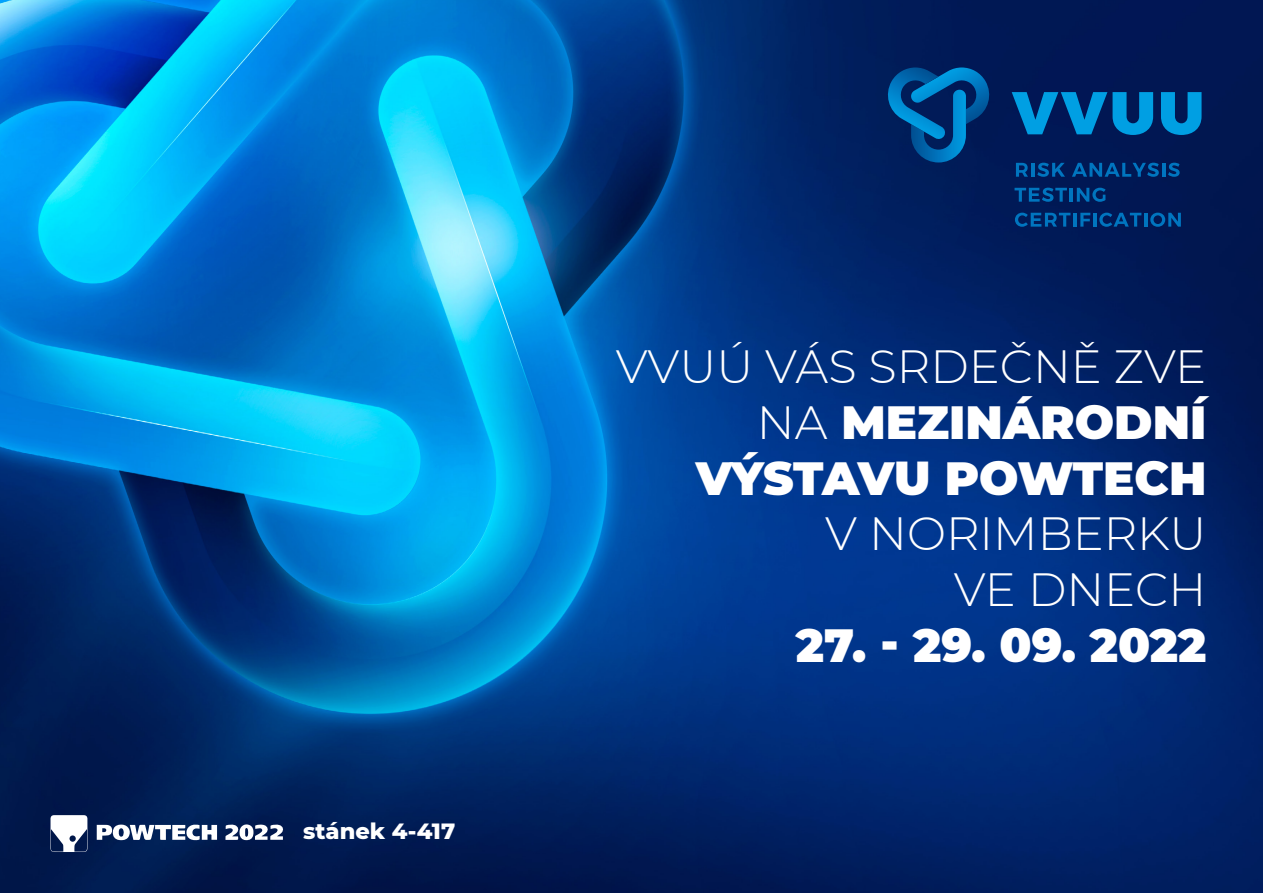
<style>
.page{position:relative;width:1263px;height:893px;background:#fff}
.page>*{position:absolute;margin:0;border:0;box-sizing:border-box;transform-origin:0 0}
.t1{font:900 46.5px/55.8px "Montserrat";color:#fff;text-align:right}
.t2{font:300 46.5px/55.8px "Montserrat";color:#fff;text-align:right}
.t3{font:800 22.5px "Montserrat";color:#fff}
.s1{font-weight:300}
</style>
<div class="page">
<img style="left:0;top:0;width:1263px;height:893px">
<svg style="left:225px;top:823px;width:59px;height:17px"></svg>
<svg style="left:97px;top:824px;width:120px;height:16px"></svg>
<svg style="left:51px;top:815px;width:36px;height:37px"></svg>
<svg style="left:1016px;top:163px;width:12px;height:14px"></svg>
<hr style="left:1031px;top:163px;width:3px;height:14px;background:#0075bf">
<svg style="left:1037px;top:163px;width:28px;height:14px"></svg>
<svg style="left:1072px;top:163px;width:87px;height:14px"></svg>
<hr style="left:1162px;top:163px;width:3px;height:14px;background:#0075bf">
<svg style="left:1168px;top:163px;width:12px;height:14px"></svg>
<svg style="left:1014px;top:188px;width:53px;height:14px"></svg>
<hr style="left:1069px;top:188px;width:4px;height:14px;background:#0075bf">
<svg style="left:1077px;top:188px;width:28px;height:14px"></svg>
<svg style="left:1015px;top:213px;width:55px;height:14px"></svg>
<hr style="left:1073px;top:213px;width:3px;height:14px;background:#0075bf">
<svg style="left:1080px;top:213px;width:10px;height:14px"></svg>
<hr style="left:1093px;top:213px;width:3px;height:14px;background:#0075bf">
<svg style="left:1099px;top:213px;width:42px;height:14px"></svg>
<hr style="left:1144px;top:213px;width:3px;height:14px;background:#0075bf">
<svg style="left:1150px;top:213px;width:31px;height:14px"></svg>
<svg style="left:884px;top:67px;width:109px;height:95px"></svg>
<svg style="left:1012px;top:92px;width:141px;height:43px"></svg>
<svg style="left:1161px;top:92px;width:40px;height:43px"></svg>
<p class="t3" style="left:303px;top:814px;width:154px">stánek 4-417</p>
<p class="t1" style="left:616px;top:336px;width:592px"><span class="s1">VVUÚ VÁS SRDEČNĚ ZVE<br>NA</span> MEZINÁRODNÍ<br>VÝSTAVU POWTECH</p>
<p class="t2" style="left:825px;top:505px;width:383px">V NORIMBERKU<br>VE DNECH</p>
<p class="t1" style="left:796px;top:615px;width:412px">27. - 29. 09. 2022</p>
</div>
